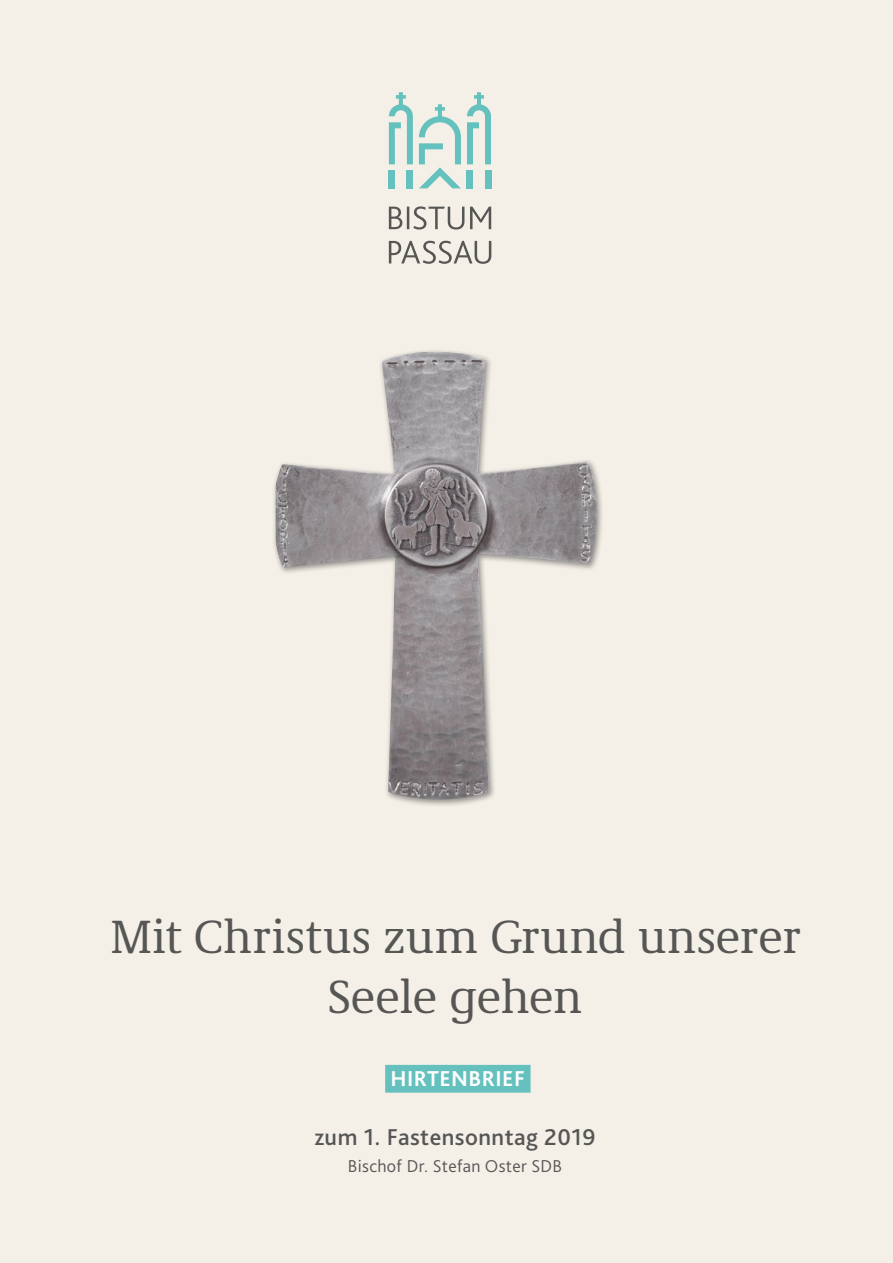
<style>
.page{position:relative;width:893px;height:1263px;background:#f4f0e8}
.page>*{position:absolute;margin:0;border:0;box-sizing:border-box;transform-origin:0 0}
._00_Titel{font:48px/60px "Demos Next Pro";color:#565655;text-align:center}
._00_Unterzeile_NEU{font:500 24px "Bliss Pro";letter-spacing:.02em;color:#565655}
._00_Markette{font:700 22.5px "Bliss Pro";letter-spacing:.02em;color:#fff}
._00_Unterzeile_NEU-2{font:300 18px "Bliss Pro";letter-spacing:.02em;color:#565655}
</style>
<div class="page">
<svg style="left:389px;top:241px;width:102px;height:23px"></svg>
<svg style="left:389px;top:206px;width:102px;height:24px"></svg>
<div style="left:389px;top:170px;width:6px;height:18px;background:#65c1be"></div>
<div style="left:407px;top:170px;width:6px;height:18px;background:#65c1be"></div>
<div style="left:485px;top:170px;width:6px;height:18px;background:#65c1be"></div>
<div style="left:467px;top:170px;width:6px;height:18px;background:#65c1be"></div>
<svg style="left:389px;top:92px;width:24px;height:72px"></svg>
<svg style="left:467px;top:92px;width:24px;height:72px"></svg>
<svg style="left:419px;top:104px;width:42px;height:84px"></svg>
<div style="left:385px;top:1065px;width:146px;height:28px;background:#65c1be"></div>
<div style="left:272px;top:348px;width:332px;height:459px;background:#000;opacity:.4"></div>
<img style="left:276px;top:352px;width:322px;height:448px">
<p class="_00_Titel" style="left:110px;top:905px;width:692px">Mit Christus zum Grund unserer<br>Seele gehen</p>
<p class="_00_Markette" style="left:390px;top:1065px;width:136px">HIRTENBRIEF</p>
<p class="_00_Unterzeile_NEU" style="left:314px;top:1122px;width:283px">zum 1. Fastensonntag 2019</p>
<p class="_00_Unterzeile_NEU-2" style="left:348px;top:1154px;width:216px">Bischof Dr. Stefan Oster SDB</p>
</div>
